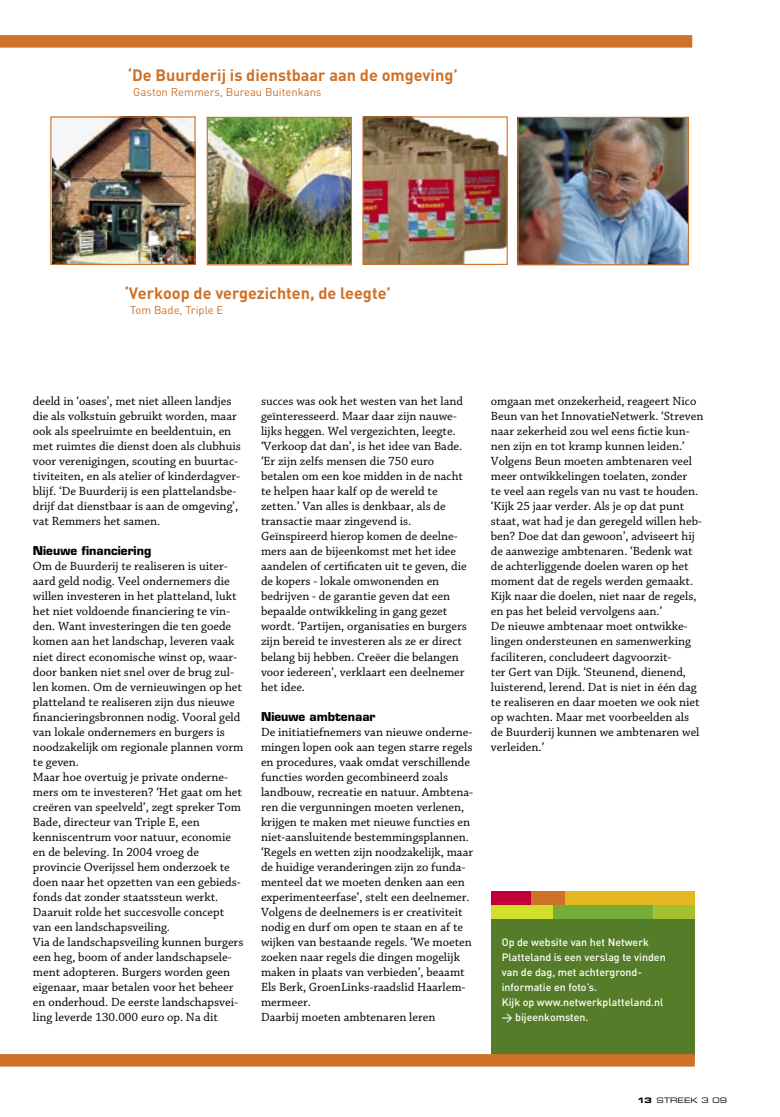
<style>
.page{position:relative;width:780px;height:1117px;background:#fff}
.page>*{position:absolute;margin:0;border:0;box-sizing:border-box;transform-origin:0 0}
.t1{font:700 16.25px "DIN";color:#cf7127}
.t2{font:12.5px/15px "Chaparral MM 390 10";color:#000}
.t3{font:700 11.88px "Eurostile";color:#000}
.t4{font:11.25px "DIN";color:#cf7127}
.t5{font:500 10.62px/15px "DIN";color:#fff}
.t6{font:7.5px "Eurostile Extended Two";color:#000}
.s1{font-family:"DIN Medium Alternate";font-weight:400}
.s2{font-family:"Eurostile Bold Extended Two"}
</style>
<div class="page">
<div style="left:491px;top:891px;width:41px;height:14px;background:#bf0038"></div>
<div style="left:531px;top:891px;width:34px;height:14px;background:#cf7127"></div>
<div style="left:565px;top:891px;width:129px;height:14px;background:#e4b720"></div>
<div style="left:491px;top:905px;width:62px;height:14px;background:#d1e02b"></div>
<div style="left:553px;top:905px;width:100px;height:14px;background:#76ac38"></div>
<div style="left:653px;top:905px;width:41px;height:14px;background:#a5c12f"></div>
<div style="left:491px;top:919px;width:203px;height:136px;background:#557d29"></div>
<div style="left:0;top:1053px;width:694px;height:13px;background:#cf7127"></div>
<div style="left:0;top:35px;width:692px;height:13px;background:#cf7127"></div>
<img style="left:52px;top:118px;width:142px;height:145px">
<div style="left:50px;top:116px;width:146px;height:149px;border:1px solid #cf7127"></div>
<img style="left:209px;top:119px;width:141px;height:144px">
<div style="left:207px;top:117px;width:145px;height:148px;border:1px solid #cf7127"></div>
<img style="left:364px;top:118px;width:141px;height:145px">
<div style="left:362px;top:116px;width:145px;height:149px;border:1px solid #cf7127"></div>
<img style="left:519px;top:119px;width:168px;height:144px">
<div style="left:517px;top:117px;width:172px;height:148px;border:1px solid #cf7127"></div>
<h1 class="t1" style="left:128px;top:64px;width:331px">‘De Buurderij is dienstbaar aan de omgeving’</h1>
<p class="t4" style="left:133px;top:85px;width:190px">Gaston Remmers, Bureau Buitenkans</p>
<h1 class="t1" style="left:124px;top:282px;width:268px">‘Verkoop de vergezichten, de leegte’</h1>
<p class="t4" style="left:130px;top:303px;width:95px">Tom Bade, Triple E</p>
<p class="t2" style="left:33px;top:394px;width:209px">deeld in ‘oases’, met niet alleen landjes die als volkstuin gebruikt worden, maar ook als speelruimte en beeldentuin, en met ruimtes die dienst doen als clubhuis voor verenigingen, scouting en buurtac&shy;tiviteiten, en als atelier of kinderdagver&shy;blijf. ‘De Buurderij is een plattelandsbe&shy;drijf dat dienstbaar is aan de omgeving’, vat Remmers het samen.</p>
<p class="t3" style="left:33px;top:543px;width:120px">Nieuwe financiering</p>
<p class="t2" style="left:33px;top:559px;width:212px">Om de Buurderij te realiseren is uiter&shy;aard geld nodig. Veel ondernemers die willen investeren in het platteland, lukt het niet voldoende financiering te vin&shy;den. Want investeringen die ten goede komen aan het landschap, leveren vaak niet direct economische winst op, waar&shy;door banken niet snel over de brug zul&shy;len komen. Om de vernieuwingen op het platteland te realiseren zijn dus nieuwe financieringsbronnen nodig. Vooral geld van lokale ondernemers en burgers is noodzakelijk om regionale plannen vorm te geven.<br>Maar hoe overtuig je private onderne&shy;mers om te investeren? ‘Het gaat om het creëren van speelveld’, zegt spreker Tom Bade, directeur van Triple E, een kenniscentrum voor natuur, economie en de beleving. In 2004 vroeg de provincie Overijssel hem onderzoek te doen naar het opzetten van een gebieds&shy;fonds dat zonder staatssteun werkt.<br>Daaruit rolde het succesvolle concept van een landschapsveiling.<br>Via de landschapsveiling kunnen burgers een heg, boom of ander landschapsele&shy;ment adopteren. Burgers worden geen eigenaar, maar betalen voor het beheer en onderhoud. De eerste landschapsvei&shy;ling leverde 130.000 euro op. Na dit</p>
<p class="t2" style="left:261px;top:394px;width:207px">succes was ook het westen van het land geïnteresseerd. Maar daar zijn nauwe&shy;lijks heggen. Wel vergezichten, leegte. ‘Verkoop dat dan’, is het idee van Bade. ‘Er zijn zelfs mensen die 750 euro betalen om een koe midden in de nacht te helpen haar kalf op de wereld te zetten.’ Van alles is denkbaar, als de transactie maar zingevend is.<br>Geïnspireerd hierop komen de deelne&shy;mers aan de bijeenkomst met het idee aandelen of certificaten uit te geven, die de kopers - lokale omwonenden en bedrijven - de garantie geven dat een bepaalde ontwikkeling in gang gezet wordt. ‘Partijen, organisaties en burgers zijn bereid te investeren als ze er direct belang bij hebben. Creëer die belangen voor iedereen’, verklaart een deelnemer het idee.</p>
<p class="t3" style="left:261px;top:708px;width:116px">Nieuwe ambtenaar</p>
<p class="t2" style="left:261px;top:724px;width:214px">De initiatiefnemers van nieuwe onderne&shy;mingen lopen ook aan tegen starre regels en procedures, vaak omdat verschillende functies worden gecombineerd zoals landbouw, recreatie en natuur. Ambtena&shy;ren die vergunningen moeten verlenen, krijgen te maken met nieuwe functies en niet-aansluitende bestemmingsplannen. ‘Regels en wetten zijn noodzakelijk, maar de huidige veranderingen zijn zo funda&shy;menteel dat we moeten denken aan een experimenteerfase’, stelt een deelnemer.<br>Volgens de deelnemers is er creativiteit nodig en durf om open te staan en af te wijken van bestaande regels. ‘We moeten zoeken naar regels die dingen mogelijk maken in plaats van verbieden’, beaamt Els Berk, GroenLinks-raadslid Haarlem&shy;mermeer.<br>Daarbij moeten ambtenaren leren</p>
<p class="t2" style="left:491px;top:394px;width:214px">omgaan met onzekerheid, reageert Nico Beun van het InnovatieNetwerk. ‘Streven naar zekerheid zou wel eens fictie kun&shy;nen zijn en tot kramp kunnen leiden.’ Volgens Beun moeten ambtenaren veel meer ontwikkelingen toelaten, zonder<br>te veel aan regels van nu vast te houden. ‘Kijk 25 jaar verder. Als je op dat punt staat, wat had je dan geregeld willen heb&shy;ben? Doe dat dan gewoon’, adviseert hij de aanwezige ambtenaren. ‘Bedenk wat de achterliggende doelen waren op het moment dat de regels werden gemaakt.<br>Kijk naar die doelen, niet naar de regels, en pas het beleid vervolgens aan.’<br>De nieuwe ambtenaar moet ontwikke&shy;lingen ondersteunen en samenwerking faciliteren, concludeert dagvoorzit-<br>ter Gert van Dijk. ‘Steunend, dienend, luisterend, lerend. Dat is niet in één dag te realiseren en daar moeten we ook niet op wachten. Maar met voorbeelden als de Buurderij kunnen we ambtenaren wel verleiden.’</p>
<p class="t5" style="left:502px;top:933px;width:165px">Op de website van het Netwerk<br>Platteland is een verslag te vinden van de dag, met achtergrond&shy;informatie en foto’s.<br>Kijk op www.netwerkplatteland.nl <span class="s1">&gt;</span> bijeenkomsten.</p>
<p class="t6" style="left:637px;top:1094px;width:91px"><span class="s2">13</span> STREEK 3 09</p>
</div>
